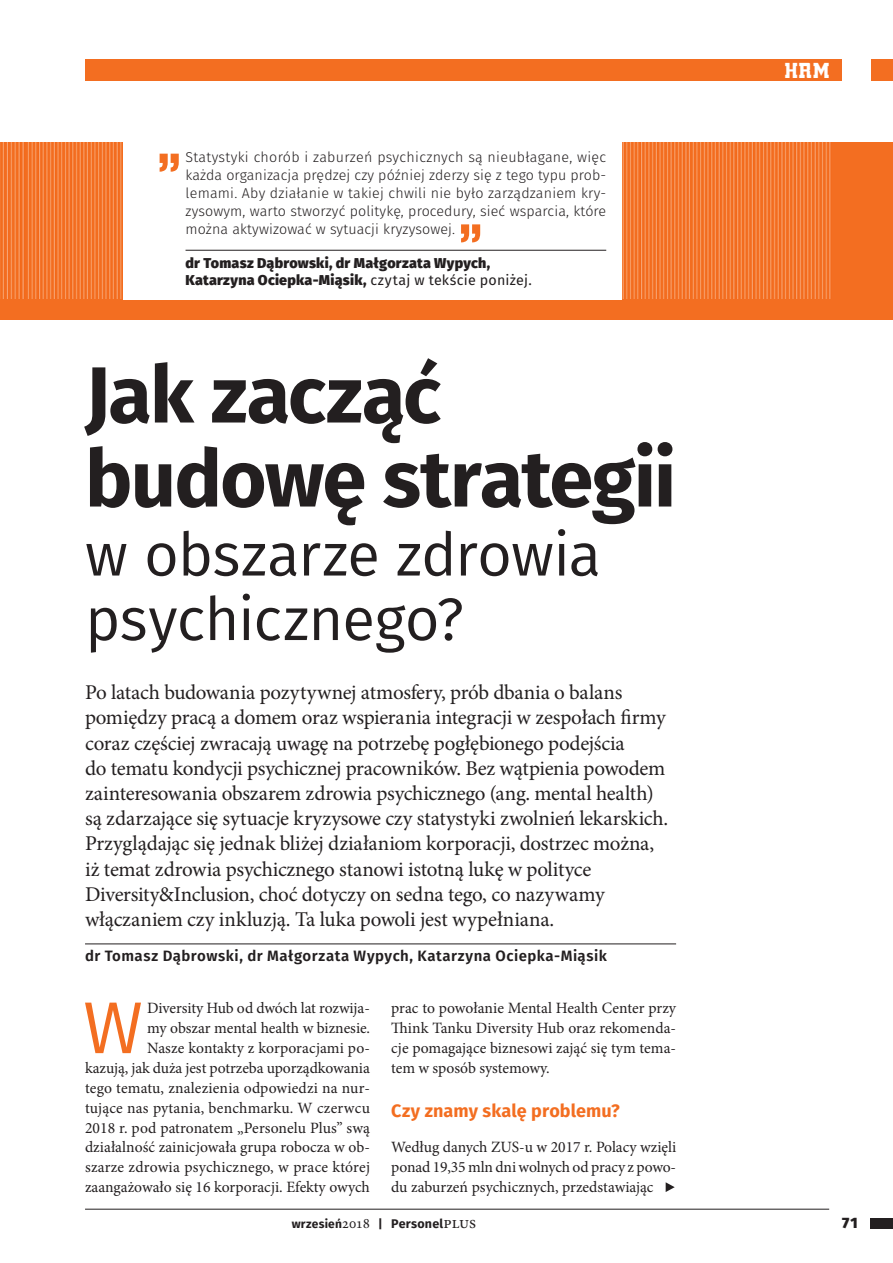
<style>
.page{position:relative;width:893px;height:1263px;background:#fff}
.page>*{position:absolute;margin:0;border:0;box-sizing:border-box;transform-origin:0 0}
.t1{font:700 79.5px/84px "Fira Sans";letter-spacing:-.025em;color:#231f20}
.t2{font:73.5px "Fira Sans";color:#f36e21}
.t3{font:60px/64.5px "Fira Sans";letter-spacing:-.015em;color:#231f20}
.t4{font:22.5px "Trump Town Pro";color:#fff}
.t5{font:21px/25.2px "Minion Pro";letter-spacing:-.01em;color:#231f20}
.t6{font:700 18px "Fira Sans";letter-spacing:.005em;color:#f36e21}
.t7{font:15.75px/19.8px "Minion Pro";color:#231f20;text-align:justify}
.t8{font:600 15px "Fira Sans";letter-spacing:.03em;color:#231f20}
.t9{font:800 15px "Fira Sans";color:#231f20}
.t10{font:300 14.25px/18px "Fira Sans";letter-spacing:.01em;color:#231f20;text-align:justify}
.t11{font:800 14.25px/17.1px "Fira Sans";letter-spacing:.015em;color:#231f20}
.t12{font:700 12px "Fira Sans";letter-spacing:.015em;color:#231f20}
.s1{font-weight:400}
.s2{font-family:"Minion Pro";font-weight:400;font-size:15px}
.s3{font-size:12.6px}
.s4{font-family:"Minion Pro";font-weight:400;font-size:17.25px}
</style>
<div class="page">
<hr style="left:85px;top:944px;width:591px;height:1px;background:#231f20">
<div style="left:85px;top:60px;width:757px;height:21px;background:#f36e21"></div>
<div style="left:872px;top:60px;width:21px;height:21px;background:#f36e21"></div>
<hr style="left:85px;top:1209px;width:744px;height:1px;background:#231f20">
<div style="left:871px;top:1218px;width:22px;height:10px;background:#231f20"></div>
<div style="left:0;top:143px;width:893px;height:177px;background:#f36e21"></div>
<img style="left:2px;top:143px;width:829px;height:155px">
<div style="left:123px;top:128px;width:498px;height:172px;background:#fff"></div>
<hr style="left:186px;top:250px;width:420px;height:1px;background:#231f20">
<svg style="left:160px;top:154px;width:19px;height:18px"></svg>
<svg style="left:461px;top:224px;width:19px;height:18px"></svg>
<svg style="left:666px;top:1182px;width:9px;height:10px"></svg>
<p class="t10" style="left:186px;top:149px;width:422px">Statystyki chorób i zaburzeń psychicznych są nieubłagane, więc każda organizacja prędzej czy później zderzy się z tego typu prob&shy;lemami. Aby działanie w takiej chwili nie było zarządzaniem kry&shy;zysowym, warto stworzyć politykę, procedury, sieć wsparcia, które można aktywizować w sytuacji kryzysowej.</p>
<p class="t11" style="left:186px;top:255px;width:348px">dr Tomasz Dąbrowski, dr Małgorzata Wypych,<br>Katarzyna Ociepka-Miąsik, <span class="s1">czytaj w tekście poniżej.</span></p>
<h1 class="t1" style="left:85px;top:357px;width:593px">Jak zacząć budowę strategii</h1>
<h3 class="t3" style="left:85px;top:526px;width:517px">w obszarze zdrowia psychicznego?</h3>
<p class="t5" style="left:85px;top:682px;width:585px">Po latach budowania pozytywnej atmosfery, prób dbania o balans pomiędzy pracą a domem oraz wspierania integracji w zespołach firmy coraz częściej zwracają uwagę na potrzebę pogłębionego podejścia<br>do tematu kondycji psychicznej pracowników. Bez wątpienia powodem zainteresowania obszarem zdrowia psychicznego (ang. mental health) są zdarzające się sytuacje kryzysowe czy statystyki zwolnień lekarskich.<br>Przyglądając się jednak bliżej działaniom korporacji, dostrzec można, iż temat zdrowia psychicznego stanowi istotną lukę w polityce Diversity&amp;Inclusion, choć dotyczy on sedna tego, co nazywamy włączaniem czy inkluzją. Ta luka powoli jest wypełniana.</p>
<p class="t8" style="left:85px;top:949px;width:523px">dr Tomasz Dąbrowski, dr Małgorzata Wypych, Katarzyna Ociepka-Miąsik</p>
<p class="t7" style="left:85px;top:1000px;width:287px;text-align:right">Diversity Hub od dwóch lat rozwija-<br>my obszar mental health w biznesie.<br>Nasze kontakty z korporacjami po-<br>kazują, jak duża jest potrzeba uporządkowania tego tematu, znalezienia odpowiedzi na nur&shy;tujące nas pytania, benchmarku. W czerwcu 2018 r. pod patronatem „Personelu Plus” swą działalność zainicjowała grupa robocza w ob&shy;szarze zdrowia psychicznego, w prace której zaangażowało się 16 korporacji. Efekty owych</p>
<p class="t7" style="left:391px;top:1000px;width:286px">prac to powołanie Mental Health Center przy Think Tanku Diversity Hub oraz rekomenda&shy;cje pomagające biznesowi zająć się tym tema&shy;tem w sposób systemowy.</p>
<h2 class="t2" style="left:83px;top:992px;width:61px">W</h2>
<p class="t6" style="left:391px;top:1102px;width:230px">Czy znamy skalę problemu?</p>
<p class="t7" style="left:391px;top:1139px;width:286px">Według danych ZUS-u w 2017 r. Polacy wzięli ponad 19,35 mln dni wolnych od pracy z powo&shy;du zaburzeń psychicznych, przedstawiając</p>
<h3 class="t4" style="left:785px;top:61px;width:46px">HRM</h3>
<p class="t12" style="left:292px;top:1218px;width:186px">wrzesień<span class="s2">2018</span> | <span class="s3">Personel</span><span class="s4">plus</span></p>
<p class="t9" style="left:842px;top:1216px;width:17px">71</p>
</div>
